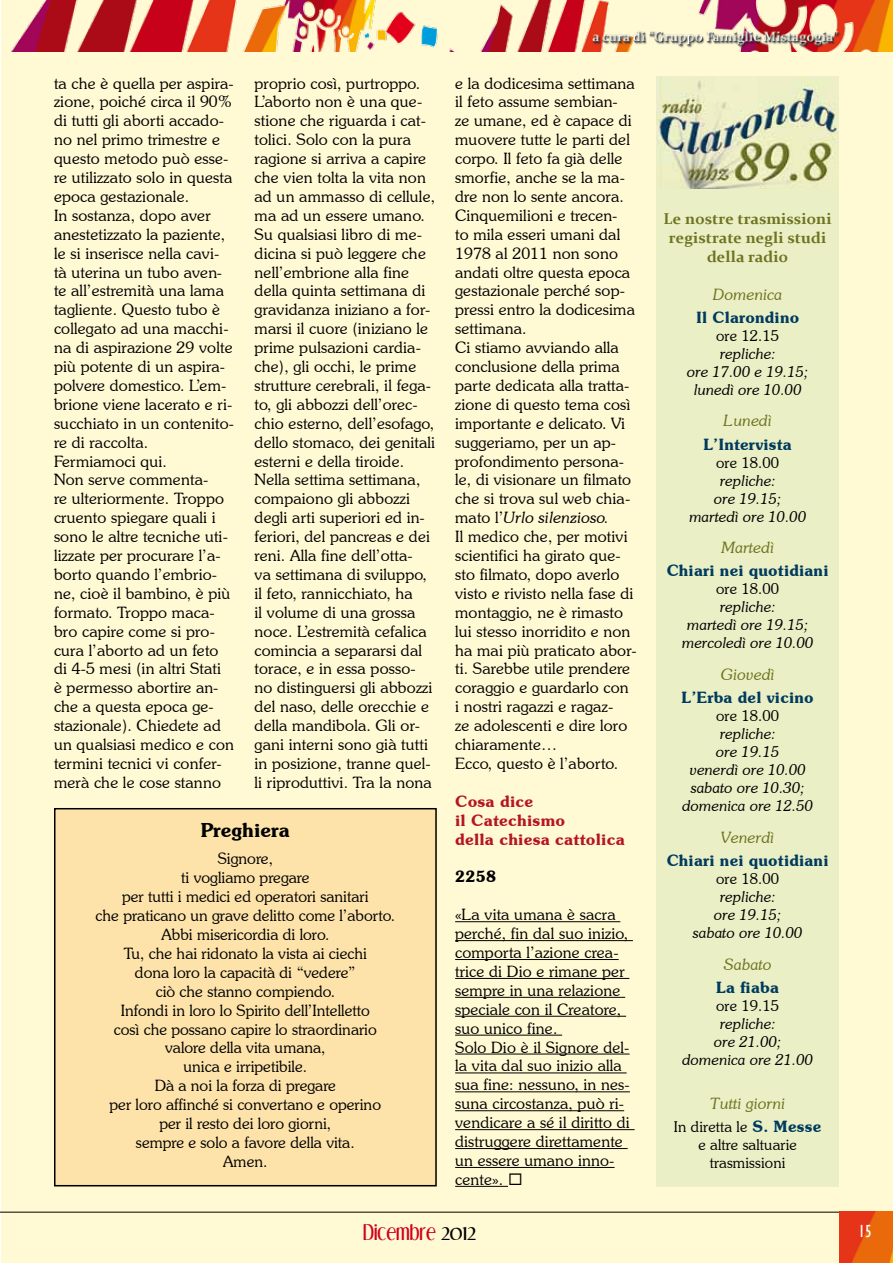
<style>
.page{position:relative;width:893px;height:1263px;background:#fff}
.page>*{position:absolute;margin:0;border:0;box-sizing:border-box;transform-origin:0 0}
.t1{font:600 19.5px "Souvenir IT Cby BT";color:#000}
.t2{font:18.75px "Dream Orphans";color:#d10019}
.t3{font:condensed 18px "Gill Sans";color:#fff}
.t4{font:300 15.75px/18.9px "Souvenir IT Cby BT";letter-spacing:.01em;color:#000}
.t5{font:600 15.75px "Souvenir IT Cby BT";letter-spacing:.01em;color:#003a5e}
.t6{font:italic 300 15.75px "Souvenir IT Cby BT";letter-spacing:.01em;color:#6d7320}
.t7{font:700 15.75px/18.9px "Constantia";letter-spacing:.01em;color:#6d7320;text-align:center}
.t8{font:600 15.75px/18.9px "Souvenir IT Cby BT";letter-spacing:.01em;color:#b51621}
.t9{font:600 15.75px "Souvenir IT Cby BT";color:#000}
.t10{font:italic 300 15px/18px "Souvenir IT Cby BT";letter-spacing:.01em;color:#000;text-align:center}
.t11{font:300 15px/18px "Souvenir IT Cby BT";letter-spacing:.01em;color:#000;text-align:center}
.s1{font-style:italic}
.s2{font-weight:600;font-size:15.75px;color:#003a5e}
.s3{color:#000}
</style>
<div class="page">
<div style="left:1px;top:0;width:892px;height:1263px;background:#fff9d4"></div>
<hr style="left:0;top:1212px;width:893px;height:1px;background:#000">
<img style="left:839px;top:1212px;width:54px;height:51px">
<img style="left:11px;top:0;width:882px;height:51px">
<hr style="left:455px;top:921px;width:165px;height:1px;background:#000">
<hr style="left:455px;top:940px;width:178px;height:1px;background:#000">
<hr style="left:455px;top:959px;width:164px;height:1px;background:#000">
<hr style="left:455px;top:978px;width:174px;height:1px;background:#000">
<hr style="left:455px;top:997px;width:170px;height:1px;background:#000">
<hr style="left:455px;top:1016px;width:171px;height:1px;background:#000">
<hr style="left:455px;top:1035px;width:107px;height:1px;background:#000">
<hr style="left:455px;top:1053px;width:175px;height:1px;background:#000">
<hr style="left:455px;top:1072px;width:172px;height:1px;background:#000">
<hr style="left:455px;top:1091px;width:175px;height:1px;background:#000">
<hr style="left:455px;top:1110px;width:169px;height:1px;background:#000">
<hr style="left:455px;top:1129px;width:180px;height:1px;background:#000">
<hr style="left:455px;top:1148px;width:173px;height:1px;background:#000">
<hr style="left:455px;top:1167px;width:160px;height:1px;background:#000">
<hr style="left:455px;top:1186px;width:53px;height:1px;background:#000">
<div style="left:54px;top:808px;width:383px;height:378px;background:#fde3aa"></div>
<div style="left:54px;top:808px;width:383px;height:378px;border:2px solid #000"></div>
<div style="left:656px;top:182px;width:183px;height:1004px;background:#eaefc5"></div>
<img style="left:656px;top:76px;width:183px;height:113px">
<p class="t4" style="left:54px;top:73px;width:182px">ta che è quella per aspira&shy;zione, poiché circa il 90% di tutti gli aborti accado&shy;no nel primo trimestre e questo metodo può esse&shy;re utilizzato solo in questa epoca gestazionale.<br>In sostanza, dopo aver anestetizzato la paziente, le si inserisce nella cavi&shy;tà uterina un tubo aven&shy;te all’estremità una lama tagliente. Questo tubo è collegato ad una macchi&shy;na di aspirazione 29 volte più potente di un aspira&shy;polvere domestico. L’em&shy;brione viene lacerato e ri&shy;succhiato in un contenito&shy;re di raccolta.<br>Fermiamoci qui.<br>Non serve commenta-<br>re ulteriormente. Troppo cruento spiegare quali i sono le altre tecniche uti&shy;lizzate per procurare l’a&shy;borto quando l’embrio&shy;ne, cioè il bambino, è più formato. Troppo maca&shy;bro capire come si pro&shy;cura l’aborto ad un feto di 4-5 mesi (in altri Stati<br>è permesso abortire an&shy;che a questa epoca ge&shy;stazionale). Chiedete ad un qualsiasi medico e con termini tecnici vi confer&shy;merà che le cose stanno</p>
<p class="t4" style="left:255px;top:73px;width:182px">proprio così, purtroppo.<br>L’aborto non è una que&shy;stione che riguarda i cat&shy;tolici. Solo con la pura ragione si arriva a capire che vien tolta la vita non ad un ammasso di cellule, ma ad un essere umano.<br>Su qualsiasi libro di me&shy;dicina si può leggere che nell’embrione alla fine della quinta settimana di gravidanza iniziano a for&shy;marsi il cuore (iniziano le prime pulsazioni cardia&shy;che), gli occhi, le prime strutture cerebrali, il fega&shy;to, gli abbozzi dell’orec&shy;chio esterno, dell’esofago, dello stomaco, dei genitali esterni e della tiroide.<br>Nella settima settimana, compaiono gli abbozzi degli arti superiori ed in&shy;feriori, del pancreas e dei reni. Alla fine dell’otta-<br>va settimana di sviluppo, il feto, rannicchiato, ha<br>il volume di una grossa noce. L’estremità cefalica comincia a separarsi dal torace, e in essa posso&shy;no distinguersi gli abbozzi del naso, delle orecchie e della mandibola. Gli or&shy;gani interni sono già tutti in posizione, tranne quel&shy;li riproduttivi. Tra la nona</p>
<p class="t4" style="left:455px;top:73px;width:183px">e la dodicesima settimana il feto assume sembian-<br>ze umane, ed è capace di muovere tutte le parti del corpo. Il feto fa già delle smorfie, anche se la ma&shy;dre non lo sente ancora.<br>Cinquemilioni e trecen-<br>to mila esseri umani dal<br>1978 al 2011 non sono andati oltre questa epoca gestazionale perché sop&shy;pressi entro la dodicesima settimana.<br>Ci stiamo avviando alla conclusione della prima parte dedicata alla tratta&shy;zione di questo tema così importante e delicato. Vi suggeriamo, per un ap&shy;profondimento persona&shy;le, di visionare un filmato che si trova sul web chia&shy;mato l’<span class="s1">Urlo silenzioso.<br></span>Il medico che, per motivi scientifici ha girato que&shy;sto filmato, dopo averlo visto e rivisto nella fase di montaggio, ne è rimasto lui stesso inorridito e non ha mai più praticato abor&shy;ti. Sarebbe utile prendere coraggio e guardarlo con<br>i nostri ragazzi e ragaz-<br>ze adolescenti e dire loro chiaramente…<br>Ecco, questo è l’aborto.</p>
<p class="t8" style="left:455px;top:791px;width:171px">Cosa dice<br>il Catechismo<br>della chiesa cattolica</p>
<p class="t9" style="left:455px;top:867px;width:42px">2258</p>
<p class="t4" style="left:455px;top:905px;width:176px">«La vita umana è sacra perché, fin dal suo inizio, comporta l’azione crea&shy;trice di Dio e rimane per sempre in una relazione speciale con il Creatore, suo unico fine.<br>Solo Dio è il Signore del&shy;la vita dal suo inizio alla sua fine: nessuno, in nes&shy;suna circostanza, può ri&shy;vendicare a sé il diritto di distruggere direttamente un essere umano inno&shy;cente». ◻</p>
<p class="t1" style="left:201px;top:818px;width:91px">Preghiera</p>
<p class="t4" style="left:96px;top:849px;width:301px;text-align:center">Signore,<br>ti vogliamo pregare<br>per tutti i medici ed operatori sanitari<br>che praticano un grave delitto come l’aborto.<br>Abbi misericordia di loro.<br>Tu, che hai ridonato la vista ai ciechi<br>dona loro la capacità di “vedere”<br>ciò che stanno compiendo.<br>Infondi in loro lo Spirito dell’Intelletto<br>così che possano capire lo straordinario valore della vita umana,<br>unica e irripetibile.<br>Dà a noi la forza di pregare<br>per loro affinché si convertano e operino<br>per il resto dei loro giorni,<br>sempre e solo a favore della vita.<br>Amen.</p>
<p class="t7" style="left:663px;top:208px;width:170px">Le nostre trasmissioni registrate negli studi della radio</p>
<p class="t6" style="left:713px;top:284px;width:70px">Domenica</p>
<p class="t5" style="left:696px;top:307px;width:105px">Il Clarondino</p>
<p class="t11" style="left:716px;top:326px;width:65px">ore 12.15</p>
<p class="t10" style="left:687px;top:344px;width:123px">repliche:<br>ore 17.00 e 19.15; lunedì ore 10.00</p>
<p class="t6" style="left:724px;top:411px;width:49px">Lunedì</p>
<p class="t5" style="left:703px;top:434px;width:90px">L’Intervista</p>
<p class="t11" style="left:716px;top:453px;width:65px">ore 18.00</p>
<p class="t10" style="left:689px;top:471px;width:119px">repliche:<br>ore 19.15; martedì ore 10.00</p>
<p class="t6" style="left:721px;top:538px;width:54px">Martedì</p>
<p class="t5" style="left:667px;top:561px;width:163px">Chiari nei quotidiani</p>
<p class="t11" style="left:716px;top:580px;width:65px">ore 18.00</p>
<p class="t10" style="left:682px;top:598px;width:133px">repliche:<br>martedì ore 19.15; mercoledì ore 10.00</p>
<p class="t6" style="left:721px;top:665px;width:55px">Giovedì</p>
<p class="t5" style="left:681px;top:688px;width:134px">L’Erba del vicino</p>
<p class="t11" style="left:716px;top:707px;width:65px">ore 18.00</p>
<p class="t10" style="left:682px;top:725px;width:132px">repliche:<br>ore 19.15<br>venerdì ore 10.00 sabato ore 10.30; domenica ore 12.50</p>
<p class="t6" style="left:721px;top:828px;width:54px">Venerdì</p>
<p class="t5" style="left:667px;top:850px;width:163px">Chiari nei quotidiani</p>
<p class="t11" style="left:716px;top:869px;width:65px">ore 18.00</p>
<p class="t10" style="left:693px;top:887px;width:111px">repliche:<br>ore 19.15; sabato ore 10.00</p>
<p class="t6" style="left:724px;top:954px;width:49px">Sabato</p>
<p class="t5" style="left:716px;top:977px;width:64px">La fiaba</p>
<p class="t11" style="left:716px;top:996px;width:65px">ore 19.15</p>
<p class="t10" style="left:682px;top:1014px;width:132px">repliche:<br>ore 21.00; domenica ore 21.00</p>
<p class="t6" style="left:710px;top:1094px;width:76px">Tutti giorni</p>
<p class="t11" style="left:674px;top:1118px;width:149px">In diretta le <span class="s2">S. Messe </span>e altre saltuarie trasmissioni</p>
<p class="t2" style="left:363px;top:1221px;width:114px">Dicembre <span class="s3">2012</span></p>
<p class="t3" style="left:859px;top:1221px;width:15px">15</p>
</div>
